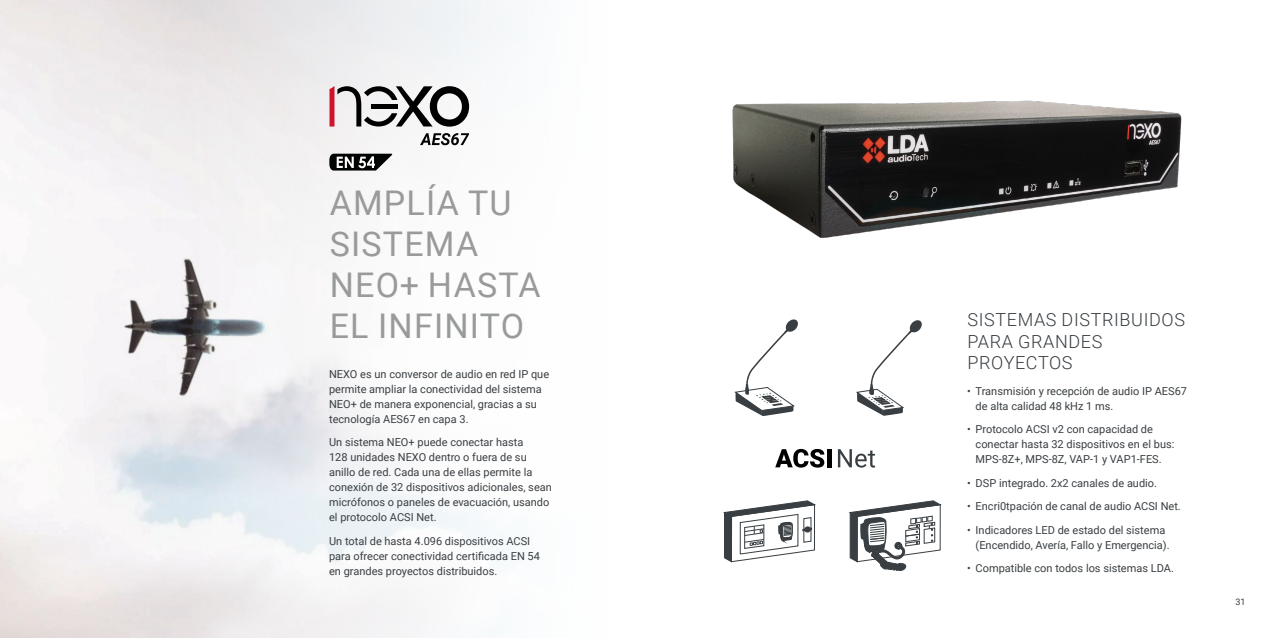
<style>
.page{position:relative;width:1276px;height:638px;background:#fff}
.page>*{position:absolute;margin:0;border:0;box-sizing:border-box;transform-origin:0 0}
.t1{font:34px/40.8px "Roboto";letter-spacing:.035em;color:#989a9c}
.t2{font:300 18px/21.6px "Roboto";letter-spacing:.035em;color:#393e42}
.t3{font:11px/15px "Roboto";color:#393e42}
.t4{font:9px "Roboto";color:#393e42}
</style>
<div class="page">
<img style="left:0;top:0;width:505px;height:638px">
<svg style="left:420px;top:133px;width:49px;height:12px"></svg>
<svg style="left:329px;top:86px;width:140px;height:41px"></svg>
<img style="left:732px;top:100px;width:450px;height:138px">
<svg style="left:329px;top:154px;width:63px;height:16px"></svg>
<svg style="left:856px;top:320px;width:66px;height:96px"></svg>
<svg style="left:775px;top:449px;width:49px;height:18px"></svg>
<hr style="left:827px;top:449px;width:4px;height:18px;background:#000">
<svg style="left:838px;top:449px;width:37px;height:18px"></svg>
<svg style="left:849px;top:500px;width:92px;height:71px"></svg>
<svg style="left:735px;top:319px;width:63px;height:97px"></svg>
<svg style="left:723px;top:500px;width:92px;height:62px"></svg>
<h1 class="t1" style="left:330px;top:181px;width:212px">AMPLÍA TU<br>SISTEMA<br>NEO+ HASTA<br>EL INFINITO</h1>
<p class="t3" style="left:329px;top:366px;width:221px">NEXO es un conversor de audio en red IP que permite ampliar la conectividad del sistema NEO+ de manera exponencial, gracias a su tecnología AES67 en capa 3.</p>
<p class="t3" style="left:329px;top:434px;width:224px">Un sistema NEO+ puede conectar hasta<br>128 unidades NEXO dentro o fuera de su anillo de red. Cada una de ellas permite la conexión de 32 dispositivos adicionales, sean micrófonos o paneles de evacuación, usando el protocolo ACSI Net.</p>
<p class="t3" style="left:329px;top:533px;width:212px">Un total de hasta 4.096 dispositivos ACSI para ofrecer conectividad certificada EN 54 en grandes proyectos distribuidos.</p>
<h2 class="t2" style="left:967px;top:308px;width:219px">SISTEMAS DISTRIBUIDOS<br>PARA GRANDES<br>PROYECTOS</h2>
<p class="t3" style="left:975px;top:383px;width:213px;text-indent:-9px">• Transmisión y recepción de audio IP AES67 de alta calidad 48 kHz 1 ms.</p>
<p class="t3" style="left:975px;top:421px;width:200px;text-indent:-9px">• Protocolo ACSI v2 con capacidad de conectar hasta 32 dispositivos en el bus:<br>MPS‑8Z+, MPS‑8Z, VAP‑1 y VAP1‑FES.</p>
<p class="t3" style="left:967px;top:475px;width:191px">• DSP integrado. 2x2 canales de audio.</p>
<p class="t3" style="left:967px;top:498px;width:215px">• Encri0tpación de canal de audio ACSI Net.</p>
<p class="t3" style="left:975px;top:522px;width:195px;text-indent:-9px">• Indicadores LED de estado del sistema (Encendido, Avería, Fallo y Emergencia).</p>
<p class="t3" style="left:967px;top:560px;width:208px">• Compatible con todos los sistemas LDA.</p>
<p class="t4" style="left:1235px;top:595px;width:12px">31</p>
</div>
